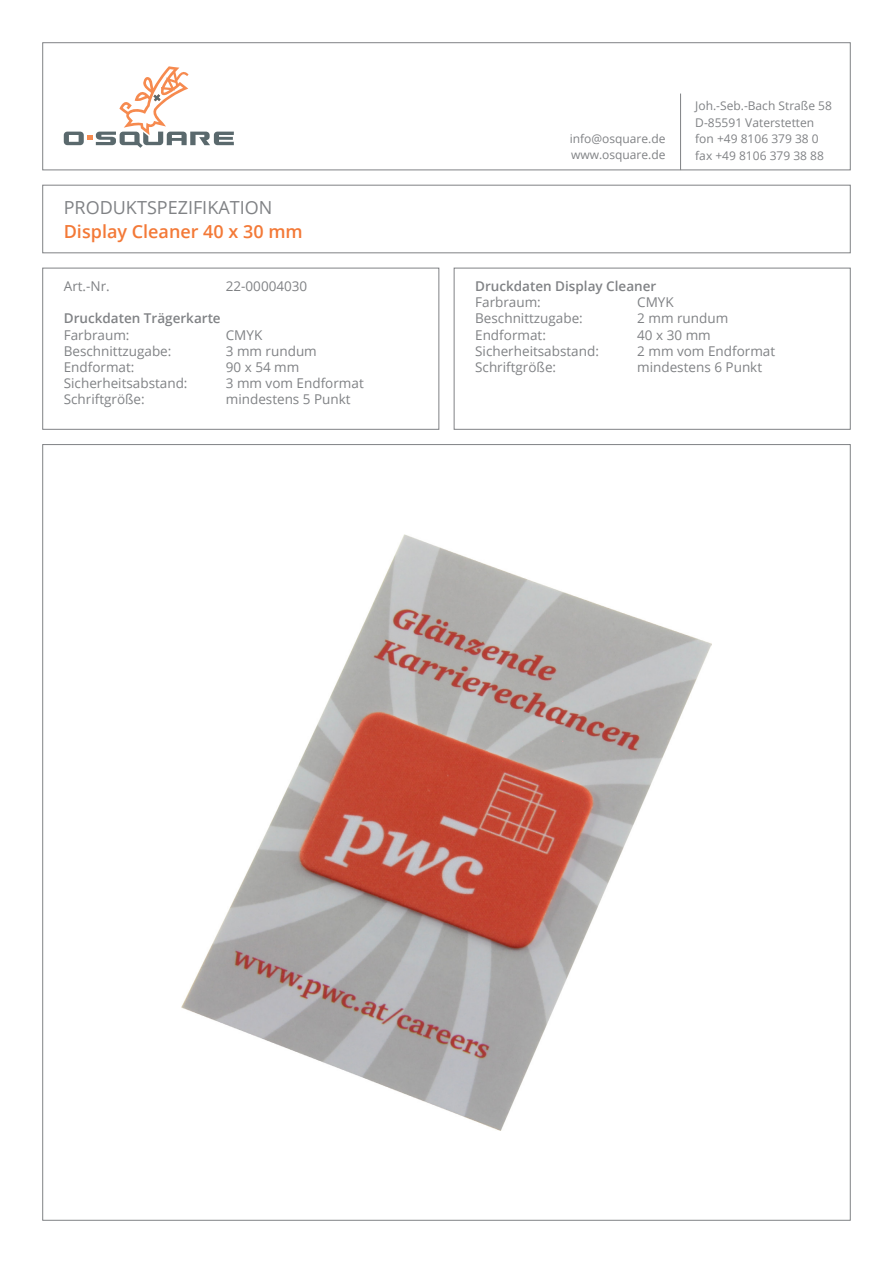
<style>
.page{position:relative;width:893px;height:1263px;background:#fff}
.page>*{position:absolute;margin:0;border:0;box-sizing:border-box;transform-origin:0 0}
.t1{font:600 18px "Open Sans";color:#f37937}
.t2{font:18px "Open Sans";color:#808285}
.t3{font:13.5px "Open Sans";color:#808285}
.t4{font:600 13.5px "Open Sans";color:#808285}
.t5{font:12px/16.5px "Open Sans";color:#808285}
</style>
<div class="page">
<div style="left:43px;top:185px;width:807px;height:68px;border:1px solid #808285"></div>
<div style="left:43px;top:43px;width:807px;height:127px;border:1px solid #808285"></div>
<hr style="left:680px;top:94px;width:1px;height:76px;background:#808285">
<svg style="left:64px;top:66px;width:170px;height:82px"></svg>
<div style="left:454px;top:268px;width:396px;height:161px;border:1px solid #808285"></div>
<div style="left:43px;top:268px;width:396px;height:161px;border:1px solid #808285"></div>
<img style="left:182px;top:535px;width:529px;height:595px">
<h1 class="t2" style="left:64px;top:195px;width:210px">PRODUKTSPEZIFIKATION</h1>
<h1 class="t1" style="left:64px;top:219px;width:240px">Display Cleaner 40 x 30 mm</h1>
<p class="t3" style="left:64px;top:277px;width:48px">Art.-Nr.</p>
<p class="t3" style="left:226px;top:277px;width:83px">22-00004030</p>
<p class="t4" style="left:64px;top:309px;width:158px">Druckdaten Trägerkarte</p>
<p class="t3" style="left:64px;top:325px;width:67px">Farbraum:</p>
<p class="t3" style="left:226px;top:325px;width:38px">CMYK</p>
<p class="t3" style="left:64px;top:342px;width:109px">Beschnittzugabe:</p>
<p class="t3" style="left:226px;top:342px;width:93px">3 mm rundum</p>
<p class="t3" style="left:64px;top:358px;width:72px">Endformat:</p>
<p class="t3" style="left:226px;top:358px;width:75px">90 x 54 mm</p>
<p class="t3" style="left:64px;top:374px;width:125px">Sicherheitsabstand:</p>
<p class="t3" style="left:226px;top:374px;width:139px">3 mm vom Endformat</p>
<p class="t3" style="left:64px;top:390px;width:83px">Schriftgröße:</p>
<p class="t3" style="left:226px;top:390px;width:126px">mindestens 5 Punkt</p>
<p class="t5" style="left:570px;top:130px;width:97px">info@osquare.de www.osquare.de</p>
<p class="t5" style="left:695px;top:97px;width:138px">Joh.-Seb.-Bach Straße 58<br>D-85591 Vaterstetten fon +49 8106 379 38 0 fax +49 8106 379 38 88</p>
<p class="t4" style="left:475px;top:277px;width:183px">Druckdaten Display Cleaner</p>
<p class="t3" style="left:475px;top:293px;width:67px">Farbraum:</p>
<p class="t3" style="left:637px;top:293px;width:38px">CMYK</p>
<p class="t3" style="left:475px;top:309px;width:109px">Beschnittzugabe:</p>
<p class="t3" style="left:637px;top:309px;width:93px">2 mm rundum</p>
<p class="t3" style="left:475px;top:325px;width:72px">Endformat:</p>
<p class="t3" style="left:637px;top:325px;width:75px">40 x 30 mm</p>
<p class="t3" style="left:475px;top:342px;width:125px">Sicherheitsabstand:</p>
<p class="t3" style="left:637px;top:342px;width:139px">2 mm vom Endformat</p>
<p class="t3" style="left:475px;top:358px;width:83px">Schriftgröße:</p>
<p class="t3" style="left:637px;top:358px;width:126px">mindestens 6 Punkt</p>
</div>
